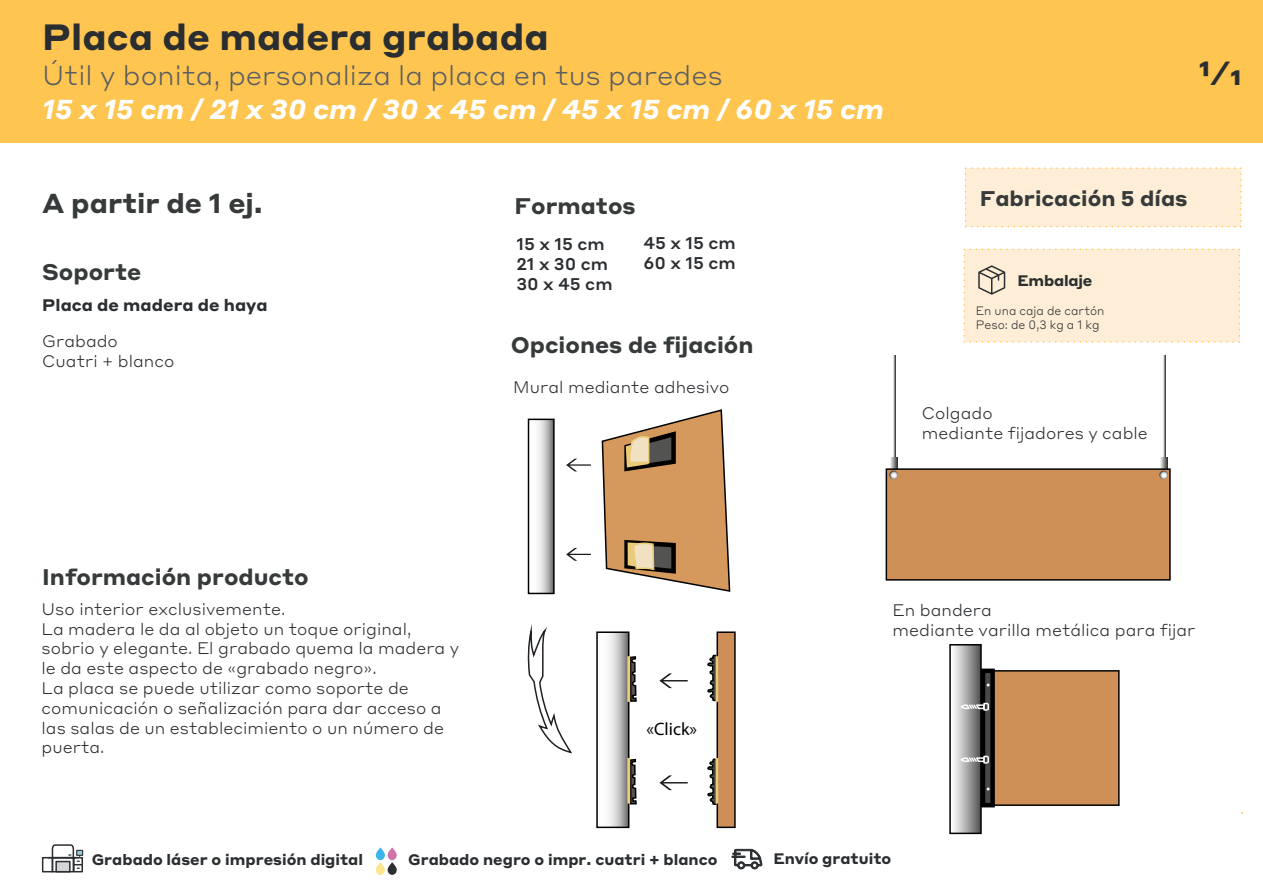
<style>
.page{position:relative;width:1263px;height:893px;background:#fff}
.page>*{position:absolute;margin:0;border:0;box-sizing:border-box;transform-origin:0 0}
.t1{font:700 36px "Styrene A";letter-spacing:.005em;color:#2b2e31}
.t2{font:700 33px "Styrene A";color:#2b2e31}
.t3{font:300 27px "Styrene A";letter-spacing:.005em;color:#5c5f60}
.t4{font:italic 700 27px "Styrene A";color:#fff}
.t5{font:700 27px "Styrene A";color:#373a3b}
.t6{font:700 22.35px "Styrene A";color:#373a3b}
.t7{font:700 21px "Styrene A";color:#373a3b}
.t8{font:18px "Myriad Pro";color:#000}
.t9{font:500 16.65px/20.1px "Styrene A";color:#2b2e31}
.t10{font:300 16.5px/19.8px "Styrene A";color:#2b2e31}
.t11{font:700 16.5px "Styrene A";color:#2b2e31}
.t12{font:700 15px "Styrene A";color:#2b2e30}
.t13{font:300 12px/14.4px "Styrene A";letter-spacing:.005em;color:#2b2e31;scale:.95 1}
</style>
<div class="page">
<div style="left:0;top:0;width:1263px;height:142px;background:#ffc551"></div>
<div style="left:964px;top:167px;width:278px;height:61px;background:#ffeed7"></div>
<svg style="left:731px;top:849px;width:31px;height:20px"></svg>
<svg style="left:376px;top:847px;width:21px;height:28px"></svg>
<div style="left:52px;top:857px;width:22px;height:15px;border:2px solid #2b2e30"></div>
<svg style="left:55px;top:869px;width:16px;height:3px"></svg>
<div style="left:73px;top:857px;width:10px;height:15px;border:2px solid #2b2e30"></div>
<div style="left:42px;top:857px;width:11px;height:15px;border:2px solid #2b2e30"></div>
<svg style="left:51px;top:844px;width:31px;height:25px"></svg>
<div style="left:963px;top:248px;width:277px;height:95px;background:#ffeed7"></div>
<svg style="left:601px;top:409px;width:130px;height:183px"></svg>
<svg style="left:538px;top:422px;width:14px;height:169px;background:#c8c8c8"></svg>
<div style="left:528px;top:419px;width:27px;height:175px;border:2px solid #000"></div>
<svg style="left:566px;top:459px;width:25px;height:12px"></svg>
<svg style="left:566px;top:548px;width:25px;height:13px"></svg>
<svg style="left:892px;top:356px;width:3px;height:102px"></svg>
<svg style="left:1162px;top:356px;width:3px;height:102px"></svg>
<svg style="left:890px;top:458px;width:8px;height:10px"></svg>
<svg style="left:1160px;top:458px;width:8px;height:10px"></svg>
<div style="left:885px;top:468px;width:286px;height:113px;background:#ce9057;border:2px solid #000"></div>
<svg style="left:889px;top:471px;width:9px;height:8px"></svg>
<svg style="left:1159px;top:471px;width:9px;height:8px"></svg>
<svg style="left:609px;top:634px;width:17px;height:191px;background:#c8c8c9"></svg>
<div style="left:596px;top:631px;width:33px;height:197px;border:2px solid #000"></div>
<svg style="left:659px;top:673px;width:29px;height:15px"></svg>
<svg style="left:659px;top:775px;width:29px;height:15px"></svg>
<div style="left:716px;top:631px;width:20px;height:197px;background:#cd8f57;border:2px solid #000"></div>
<svg style="left:629px;top:655px;width:8px;height:48px"></svg>
<svg style="left:629px;top:758px;width:8px;height:47px"></svg>
<svg style="left:707px;top:654px;width:10px;height:48px"></svg>
<svg style="left:707px;top:758px;width:10px;height:48px"></svg>
<div style="left:627px;top:656px;width:3px;height:46px;background:#f0e1c3;border:2px solid #eacb79"></div>
<div style="left:627px;top:758px;width:3px;height:46px;background:#f0e1c3;border:2px solid #eacb79"></div>
<div style="left:715px;top:656px;width:3px;height:46px;background:#f0e1c3;border:2px solid #eacb79"></div>
<div style="left:715px;top:758px;width:3px;height:46px;background:#f0e1c3;border:2px solid #eacb79"></div>
<svg style="left:528px;top:624px;width:44px;height:130px"></svg>
<div style="left:991px;top:670px;width:128px;height:136px;background:#ce9057;border:2px solid #000"></div>
<svg style="left:954px;top:647px;width:25px;height:184px;background:#acacad"></svg>
<div style="left:949px;top:644px;width:33px;height:190px;border:2px solid #000"></div>
<div style="left:981px;top:669px;width:14px;height:138px;background:#494948;border:4px solid #000"></div>
<svg style="left:986px;top:683px;width:4px;height:4px"></svg>
<svg style="left:986px;top:787px;width:4px;height:4px"></svg>
<svg style="left:958px;top:702px;width:31px;height:9px"></svg>
<svg style="left:958px;top:755px;width:31px;height:9px"></svg>
<h1 class="t1" style="left:42px;top:7px;width:508px">Placa de madera grabada</h1>
<h3 class="t3" style="left:42px;top:53px;width:682px">Útil y bonita, personaliza la placa en tus paredes</h3>
<h2 class="t2" style="left:1199px;top:45px;width:44px">1⁄1</h2>
<h3 class="t4" style="left:42px;top:86px;width:843px">15 x 15 cm / 21 x 30 cm / 30 x 45 cm / 45 x 15 cm / 60 x 15 cm</h3>
<h3 class="t5" style="left:42px;top:180px;width:222px">A partir de 1 ej.</h3>
<p class="t7" style="left:980px;top:181px;width:209px">Fabricación 5 días</p>
<h3 class="t6" style="left:515px;top:186px;width:123px">Formatos</h3>
<h3 class="t6" style="left:42px;top:253px;width:101px">Soporte</h3>
<p class="t11" style="left:42px;top:291px;width:227px">Placa de madera de haya</p>
<p class="t10" style="left:42px;top:330px;width:134px">Grabado<br>Cuatri + blanco</p>
<p class="t9" style="left:516px;top:232px;width:98px">15 x 15 cm<br>21 x 30 cm<br>30 x 45 cm</p>
<p class="t9" style="left:643px;top:232px;width:94px">45 x 15 cm<br>60 x 15 cm</p>
<h3 class="t6" style="left:511px;top:326px;width:244px">Opciones de fijación</h3>
<p class="t10" style="left:513px;top:375px;width:218px">Mural mediante adhesivo</p>
<h3 class="t6" style="left:42px;top:558px;width:268px">Información producto</h3>
<p class="t10" style="left:42px;top:598px;width:419px">Uso interior exclusivemente.<br>La madera le da al objeto un toque original, sobrio y elegante. El grabado quema la madera y le da este aspecto de «grabado negro».<br>La placa se puede utilizar como soporte de comunicación o señalización para dar acceso a las salas de un establecimiento o un número de puerta.</p>
<p class="t8" style="left:647px;top:718px;width:52px">«Click»</p>
<p class="t12" style="left:1017px;top:267px;width:77px">Embalaje</p>
<p class="t13" style="left:976px;top:302px;width:137px">En una caja de cartón<br>Peso: de 0,3 kg a 1 kg</p>
<p class="t10" style="left:922px;top:402px;width:228px">Colgado<br>mediante fijadores y cable</p>
<p class="t10" style="left:892px;top:599px;width:304px">En bandera<br>mediante varilla metálica para fijar</p>
<p class="t12" style="left:92px;top:847px;width:273px">Grabado láser o impresión digital</p>
<p class="t12" style="left:408px;top:847px;width:311px">Grabado negro o impr. cuatri + blanco</p>
<p class="t12" style="left:773px;top:846px;width:119px">Envío gratuito</p>
</div>
